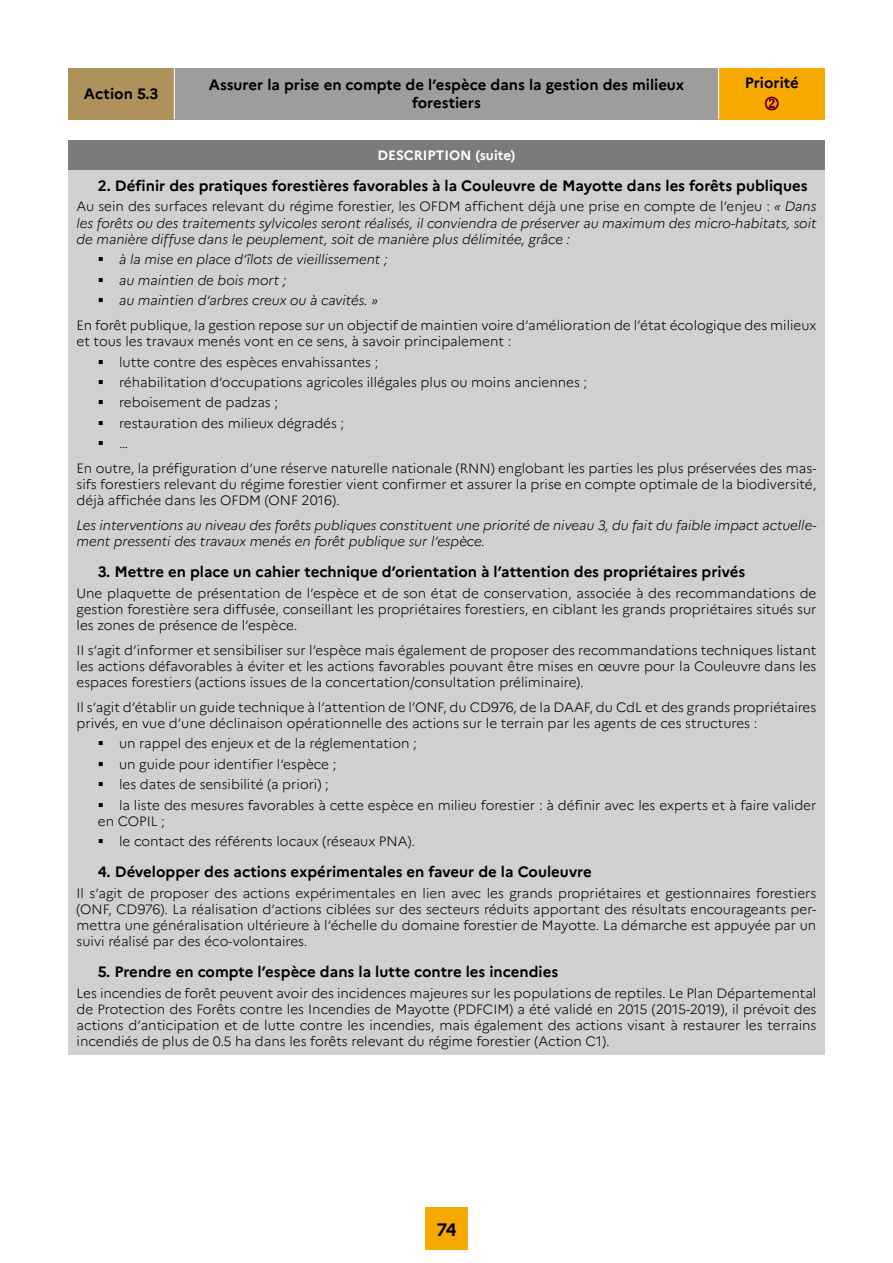
<style>
.page{position:relative;width:893px;height:1263px;background:#fff}
.page>*{position:absolute;margin:0;border:0;box-sizing:border-box;transform-origin:0 0}
.t1{font:700 18px "Marianne";color:#000}
.Tab_retrait_1{font:700 15px "Marianne";color:#000}
.Tab_en_tete{font:700 15px/18px "Marianne";color:#000;text-align:center}
.Tab_just_G{font:300 13.5px/16.2px "Marianne";color:#000;text-align:justify}
.Tab_just_G-2{font:italic 300 13.5px/16.2px "Marianne";color:#000;text-align:justify}
.Tab_centré{font:700 13.5px "Marianne";color:#fff}
.s1{font-style:normal}
</style>
<div class="page">
<div style="left:425px;top:1208px;width:43px;height:42px;background:#f8a900"></div>
<div style="left:68px;top:68px;width:106px;height:51px;background:#af915b"></div>
<div style="left:174px;top:68px;width:545px;height:51px;background:#9d9d9c"></div>
<div style="left:719px;top:68px;width:106px;height:51px;background:#f8a900"></div>
<hr style="left:174px;top:68px;width:1px;height:51px;background:#fff">
<hr style="left:718px;top:68px;width:1px;height:51px;background:#fff">
<div style="left:68px;top:140px;width:757px;height:30px;background:#7c7b7b"></div>
<div style="left:68px;top:170px;width:757px;height:884px;background:#d0d0d0"></div>
<p class="Tab_en_tete" style="left:84px;top:85px;width:76px">Action 5.3</p>
<p class="Tab_en_tete" style="left:209px;top:76px;width:477px">Assurer la prise en compte de l’espèce dans la gestion des milieux forestiers</p>
<p class="Tab_en_tete" style="left:745px;top:74px;width:56px">Priorité</p>
<p class="Tab_centré" style="left:377px;top:147px;width:140px">DESCRIPTION (suite)</p>
<p class="Tab_retrait_1" style="left:98px;top:176px;width:711px">2. Définir des pratiques forestières favorables à la Couleuvre de Mayotte dans les forêts publiques</p>
<p class="Tab_just_G-2" style="left:77px;top:198px;width:741px"><span class="s1">Au sein des surfaces relevant du régime forestier, les OFDM affichent déjà une prise en compte de l’enjeu :</span> « Dans les forêts ou des traitements sylvicoles seront réalisés, il conviendra de préserver au maximum des micro-habitats, soit de manière diffuse dans le peuplement, soit de manière plus délimitée, grâce :</p>
<p class="Tab_just_G-2" style="left:119px;top:251px;width:270px">à la mise en place d’îlots de vieillissement ;</p>
<p class="Tab_just_G-2" style="left:119px;top:272px;width:169px">au maintien de bois mort ;</p>
<p class="Tab_just_G-2" style="left:119px;top:292px;width:261px">au maintien d’arbres creux ou à cavités. »</p>
<p class="Tab_just_G" style="left:77px;top:317px;width:741px">En forêt publique, la gestion repose sur un objectif de maintien voire d’amélioration de l’état écologique des milieux et tous les travaux menés vont en ce sens, à savoir principalement :</p>
<p class="Tab_just_G" style="left:119px;top:354px;width:261px">lutte contre des espèces envahissantes ;</p>
<p class="Tab_just_G" style="left:119px;top:374px;width:470px">réhabilitation d’occupations agricoles illégales plus ou moins anciennes ;</p>
<p class="Tab_just_G" style="left:119px;top:394px;width:161px">reboisement de padzas ;</p>
<p class="Tab_just_G" style="left:119px;top:415px;width:227px">restauration des milieux dégradés ;</p>
<p class="Tab_just_G" style="left:119px;top:435px;width:11px">…</p>
<p class="Tab_just_G" style="left:77px;top:460px;width:741px">En outre, la préfiguration d’une réserve naturelle nationale (RNN) englobant les parties les plus préservées des mas&shy;sifs forestiers relevant du régime forestier vient confirmer et assurer la prise en compte optimale de la biodiversité, déjà affichée dans les OFDM (ONF 2016).</p>
<p class="Tab_just_G-2" style="left:77px;top:517px;width:741px">Les interventions au niveau des forêts publiques constituent une priorité de niveau 3, du fait du faible impact actuelle&shy;ment pressenti des travaux menés en forêt publique sur l’espèce.</p>
<p class="Tab_retrait_1" style="left:98px;top:563px;width:649px">3. Mettre en place un cahier technique d’orientation à l’attention des propriétaires privés</p>
<p class="Tab_just_G" style="left:77px;top:585px;width:741px">Une plaquette de présentation de l’espèce et de son état de conservation, associée à des recommandations de gestion forestière sera diffusée, conseillant les propriétaires forestiers, en ciblant les grands propriétaires situés sur les zones de présence de l’espèce.</p>
<p class="Tab_just_G" style="left:77px;top:642px;width:741px">II s’agit d’informer et sensibiliser sur l’espèce mais également de proposer des recommandations techniques listant les actions défavorables à éviter et les actions favorables pouvant être mises en œuvre pour la Couleuvre dans les espaces forestiers (actions issues de la concertation/consultation préliminaire).</p>
<p class="Tab_just_G" style="left:77px;top:699px;width:741px">Il s’agit d’établir un guide technique à l’attention de l’ONF, du CD976, de la DAAF, du CdL et des grands propriétaires privés, en vue d’une déclinaison opérationnelle des actions sur le terrain par les agents de ces structures :</p>
<p class="Tab_just_G" style="left:119px;top:735px;width:299px">un rappel des enjeux et de la réglementation ;</p>
<p class="Tab_just_G" style="left:119px;top:756px;width:219px">un guide pour identifier l’espèce ;</p>
<p class="Tab_just_G" style="left:119px;top:776px;width:211px">les dates de sensibilité (a priori) ;</p>
<p class="Tab_just_G" style="left:98px;top:797px;width:720px;text-indent:21px">la liste des mesures favorables à cette espèce en milieu forestier : à définir avec les experts et à faire valider en COPIL ;</p>
<p class="Tab_just_G" style="left:119px;top:833px;width:298px">le contact des référents locaux (réseaux PNA).</p>
<p class="Tab_retrait_1" style="left:98px;top:863px;width:495px">4. Développer des actions expérimentales en faveur de la Couleuvre</p>
<p class="Tab_just_G" style="left:77px;top:885px;width:741px">Il s’agit de proposer des actions expérimentales en lien avec les grands propriétaires et gestionnaires forestiers (ONF, CD976). La réalisation d’actions ciblées sur des secteurs réduits apportant des résultats encourageants per&shy;mettra une généralisation ultérieure à l’échelle du domaine forestier de Mayotte. La démarche est appuyée par un suivi réalisé par des éco-volontaires.</p>
<p class="Tab_retrait_1" style="left:98px;top:962px;width:462px">5. Prendre en compte l’espèce dans la lutte contre les incendies</p>
<p class="Tab_just_G" style="left:77px;top:984px;width:741px">Les incendies de forêt peuvent avoir des incidences majeures sur les populations de reptiles. Le Plan Départemental de Protection des Forêts contre les Incendies de Mayotte (PDFCIM) a été validé en 2015 (2015-2019), il prévoit des actions d’anticipation et de lutte contre les incendies, mais également des actions visant à restaurer les terrains incendiés de plus de 0.5 ha dans les forêts relevant du régime forestier (Action C1).</p>
<h1 class="t1" style="left:436px;top:1218px;width:22px">74</h1>
</div>
